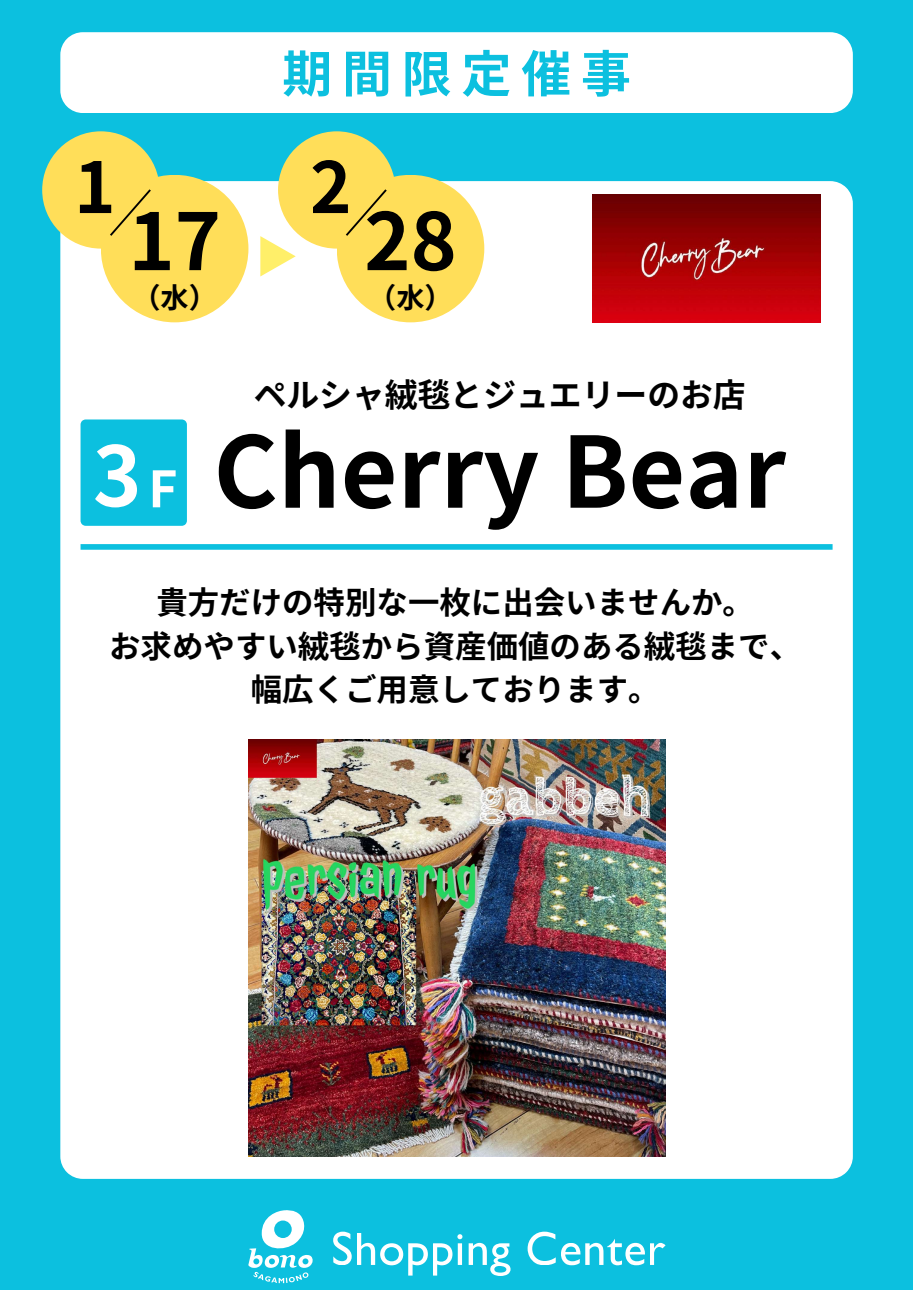
<style>
.page{position:relative;width:913px;height:1290px;background:#fff}
.page>*{position:absolute;margin:0;border:0;box-sizing:border-box;transform-origin:0 0}
.t1{font:700 97.94px "Noto Sans JP";color:#000}
.t2{font:700 82.44px "Noto Sans JP";color:#fff}
.t3{font:700 78.62px "Noto Sans JP";color:#000}
.t4{font:700 70.31px "Noto Sans JP";color:#000}
.t5{font:700 50px "Noto Sans JP";letter-spacing:.195em;color:#0cc0df}
.t6{font:700 32.81px "Noto Sans JP";color:#000}
.t7{font:700 31.44px/43.6px "Noto Sans JP";color:#000;text-align:center}
.t8{font:700 28.12px "Noto Sans JP";color:#000}
.s1{font-size:50px}
</style>
<div class="page">
<div style="left:0;top:0;width:912px;height:1290px;background:#0cc0df"></div>
<div style="left:60px;top:32px;width:792px;height:81px;background:#fff"></div>
<svg style="left:248px;top:1210px;width:65px;height:73px"></svg>
<svg style="left:333px;top:1231px;width:18px;height:34px"></svg>
<svg style="left:357px;top:1233px;width:105px;height:42px"></svg>
<svg style="left:468px;top:1242px;width:42px;height:34px"></svg>
<svg style="left:527px;top:1231px;width:138px;height:34px"></svg>
<div style="left:60px;top:181px;width:792px;height:997px;background:#fff"></div>
<img style="left:592px;top:194px;width:228px;height:128px">
<svg style="left:260px;top:236px;width:35px;height:40px"></svg>
<div style="left:42px;top:131px;width:117px;height:118px;background:#ffde59;border-radius:50%"></div>
<div style="left:101px;top:175px;width:147px;height:147px;background:#ffde59;border-radius:50%"></div>
<svg style="left:110px;top:189px;width:41px;height:47px"></svg>
<div style="left:80px;top:544px;width:752px;height:6px;background:#0cc0df"></div>
<svg style="left:80px;top:419px;width:107px;height:107px"></svg>
<div style="left:278px;top:131px;width:117px;height:118px;background:#ffde59;border-radius:50%"></div>
<div style="left:336px;top:175px;width:148px;height:147px;background:#ffde59;border-radius:50%"></div>
<svg style="left:346px;top:189px;width:41px;height:47px"></svg>
<img style="left:248px;top:740px;width:417px;height:416px">
<h3 class="t4" style="left:74px;top:131px;width:43px">1</h3>
<h3 class="t3" style="left:128px;top:179px;width:94px">17</h3>
<p class="t8" style="left:132px;top:276px;width:86px">（水）</p>
<h3 class="t5" style="left:282px;top:34px;width:350px">期間限定催事</h3>
<h3 class="t4" style="left:310px;top:131px;width:43px">2</h3>
<h3 class="t3" style="left:364px;top:179px;width:94px">28</h3>
<p class="t8" style="left:368px;top:276px;width:86px">（水）</p>
<h2 class="t2" style="left:93px;top:410px;width:86px">3<span class="s1">F</span></h2>
<p class="t6" style="left:253px;top:369px;width:493px">ペルシャ絨毯とジュエリーのお店</p>
<h1 class="t1" style="left:213px;top:394px;width:574px">Cherry Bear</h1>
<p class="t7" style="left:109px;top:579px;width:693px">貴方だけの特別な一枚に出会いませんか。<br>お求めやすい絨毯から資産価値のある絨毯まで、幅広くご用意しております。</p>
</div>
